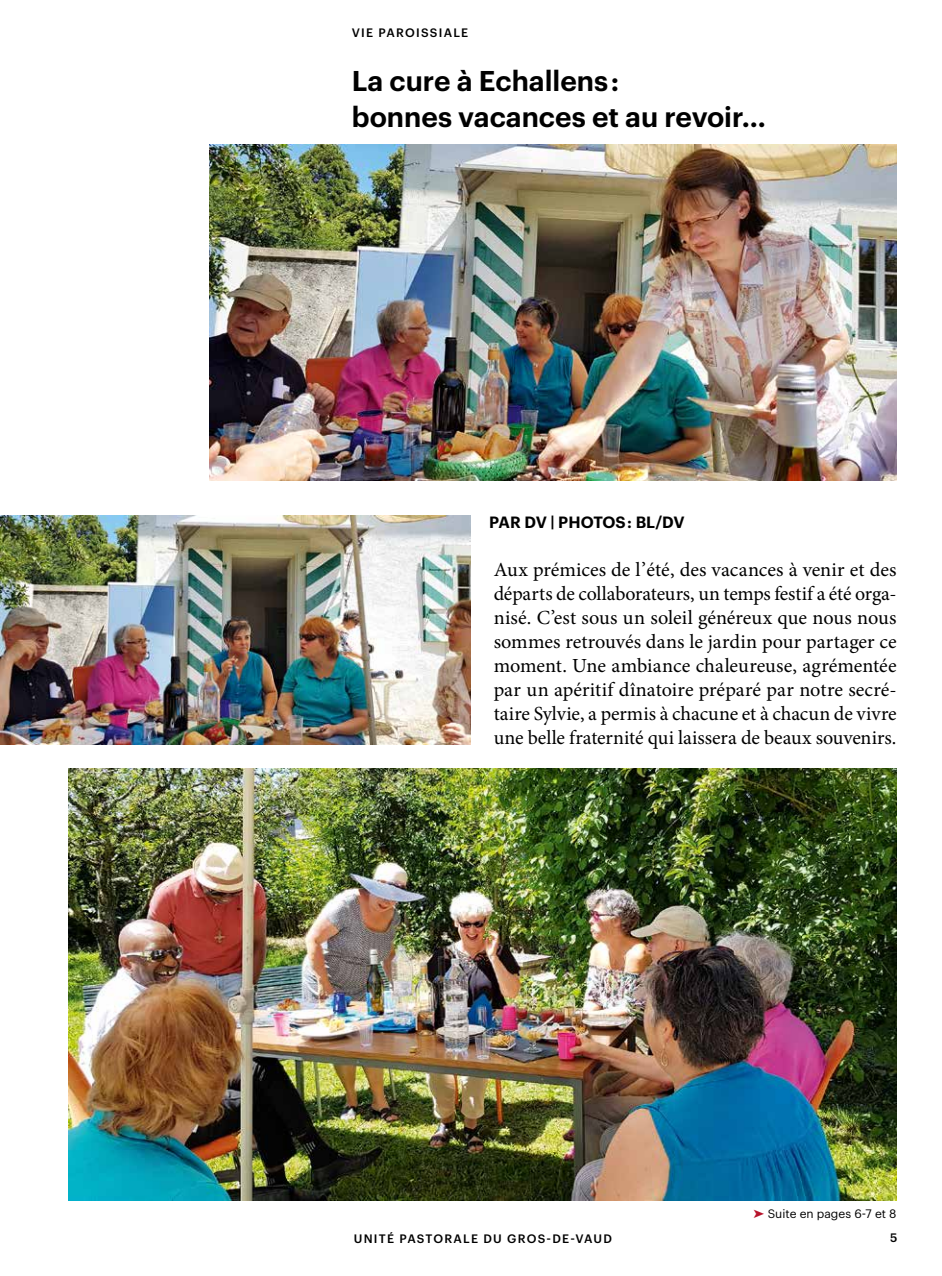
<style>
.page{position:relative;width:942px;height:1276px;background:#fff}
.page>*{position:absolute;margin:0;border:0;box-sizing:border-box;transform-origin:0 0}
.t1{font:600 28px/36px "Graphik";color:#000}
.t2{font:20px/24px "Minion Pro";letter-spacing:-.005em;color:#000;text-align:justify}
.t3{font:600 16px "Graphik";letter-spacing:-.015em;color:#000}
.t4{font:500 12px "Graphik";letter-spacing:.105em;color:#000}
.t5{font:12px "Graphik";color:#000}
.s1{color:#b7142c}
</style>
<div class="page">
<img style="left:210px;top:144px;width:686px;height:336px">
<img style="left:0;top:516px;width:471px;height:228px">
<img style="left:68px;top:768px;width:828px;height:432px">
<p class="t4" style="left:352px;top:23px;width:118px">VIE PAROISSIALE</p>
<h1 class="t1" style="left:351px;top:60px;width:415px">La cure à Echallens :<br>bonnes vacances et au revoir…</h1>
<p class="t3" style="left:489px;top:510px;width:197px">PAR DV | PHOTOS : BL/DV</p>
<p class="t2" style="left:493px;top:558px;width:404px">Aux prémices de l’été, des vacances à venir et des départs de collaborateurs, un temps festif a été orga&shy;nisé. C’est sous un soleil généreux que nous nous sommes retrouvés dans le jardin pour partager ce moment. Une ambiance chaleureuse, agrémentée par un apéritif dînatoire préparé par notre secré&shy;taire Sylvie, a permis à chacune et à chacun de vivre une belle fraternité qui laissera de beaux souvenirs.</p>
<p class="t5" style="left:753px;top:1204px;width:144px"><span class="s1">➤</span> Suite en pages 6-7 et 8</p>
<p class="t4" style="left:353px;top:1229px;width:260px">UNITÉ PASTORALE DU GROS-DE-VAUD</p>
<p class="t4" style="left:889px;top:1228px;width:9px">5</p>
</div>
